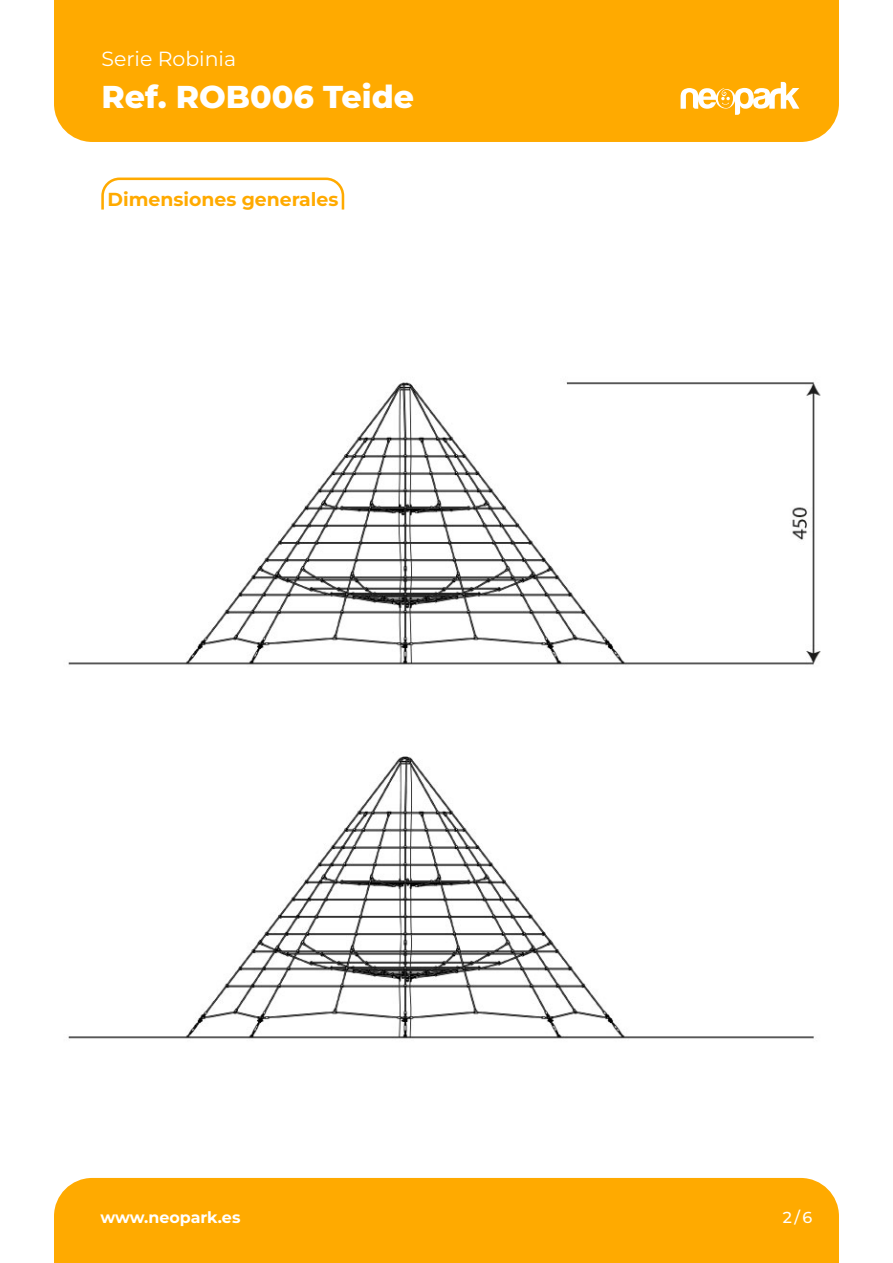
<style>
.page{position:relative;width:893px;height:1263px;background:#fff}
.page>*{position:absolute;margin:0;border:0;box-sizing:border-box;transform-origin:0 0}
.t1{font:800 31.65px "Montserrat";color:#fff}
.t2{font:20.4px "Montserrat";color:#fff}
.t3{font:700 18.9px "Montserrat";color:#fa0}
.t4{font:700 15.9px "Montserrat";color:#fff}
.t5{font:500 15.9px "Montserrat";color:#fff}
</style>
<div class="page">
<div style="left:54px;top:1178px;width:785px;height:85px;background:#fa0"></div>
<div style="left:54px;top:0;width:785px;height:142px;background:#fa0"></div>
<svg style="left:681px;top:82px;width:118px;height:33px"></svg>
<svg style="left:101px;top:177px;width:244px;height:33px"></svg>
<img style="left:68px;top:382px;width:753px;height:657px">
<p class="t2" style="left:102px;top:45px;width:136px">Serie Robinia</p>
<p class="t1" style="left:102px;top:74px;width:314px">Ref. ROB006 Teide</p>
<p class="t3" style="left:107px;top:186px;width:232px">Dimensiones generales</p>
<p class="t4" style="left:100px;top:1206px;width:141px">www.neopark.es</p>
<p class="t5" style="left:783px;top:1206px;width:31px">2/6</p>
</div>
